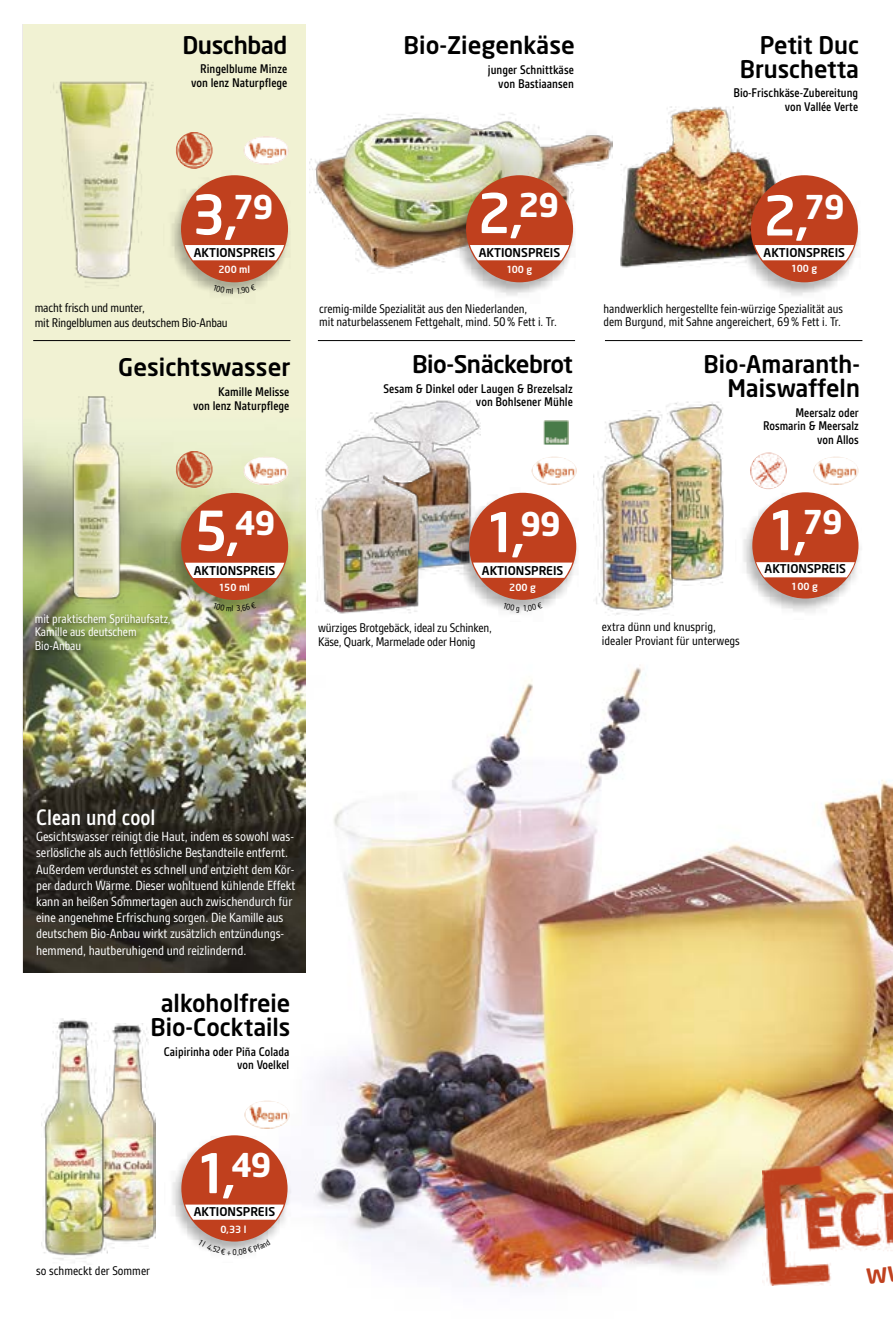
<style>
.page{position:relative;width:893px;height:1319px;background:#fff}
.page>*{position:absolute;margin:0;border:0;box-sizing:border-box;transform-origin:0 0}
.t1{font:500 54px "Neo Sans";color:#fff}
.t2{font:500 24px/24px "Neo Sans";color:#000;text-align:right}
.t3{font:500 24px "Neo Sans";letter-spacing:-.02em;color:#000}
.t4{font:500 24px "Gesta Condensed";color:#fff}
.t5{font:14.25px/16.2px "Gesta Condensed";letter-spacing:-.005em;color:#fff}
.t6{font:13.5px/14.2px "Gesta Condensed";letter-spacing:-.005em;color:#000}
.t7{font:500 13.5px/13.5px "Gesta Condensed";color:#000;text-align:right}
.t8{font:13.5px/13.5px "Gesta Condensed";letter-spacing:-.005em;color:#fff}
.t9{font:500 12px "Neo Sans";color:#000}
.t10{font:500 9.75px "Neo Sans";letter-spacing:-.04em;color:#fff}
.t11{font:9px "Gesta Condensed";color:#000}
</style>
<div class="page">
<img style="left:256px;top:650px;width:637px;height:638px">
<img style="left:23px;top:24px;width:282px;height:947px">
<hr style="left:318px;top:340px;width:257px;height:1px;background:#000">
<hr style="left:605px;top:340px;width:257px;height:1px;background:#000">
<hr style="left:33px;top:340px;width:257px;height:1px;background:#000">
<img style="left:27px;top:606px;width:265px;height:68px">
<img style="left:743px;top:489px;width:117px;height:123px">
<div style="left:752px;top:492px;width:106px;height:106px;background:#c0401e;border-radius:50%"></div>
<svg style="left:756px;top:562px;width:99px;height:15px"></svg>
<img style="left:172px;top:1130px;width:124px;height:132px">
<div style="left:181px;top:1135px;width:107px;height:106px;background:#c0401e;border-radius:50%"></div>
<svg style="left:185px;top:1204px;width:99px;height:15px"></svg>
<img style="left:164px;top:170px;width:133px;height:134px">
<div style="left:181px;top:175px;width:107px;height:107px;background:#c0401e;border-radius:50%"></div>
<svg style="left:185px;top:245px;width:99px;height:15px"></svg>
<img style="left:309px;top:113px;width:300px;height:160px">
<img style="left:164px;top:488px;width:133px;height:133px">
<div style="left:181px;top:493px;width:107px;height:107px;background:#c0401e;border-radius:50%"></div>
<svg style="left:185px;top:562px;width:99px;height:16px;background:#f5ede8"></svg>
<img style="left:449px;top:170px;width:133px;height:126px">
<div style="left:466px;top:175px;width:107px;height:107px;background:#c0401e;border-radius:50%"></div>
<svg style="left:470px;top:245px;width:99px;height:15px"></svg>
<img style="left:50px;top:77px;width:108px;height:211px">
<img style="left:56px;top:390px;width:84px;height:225px">
<img style="left:244px;top:456px;width:45px;height:29px">
<img style="left:176px;top:451px;width:36px;height:36px">
<img style="left:813px;top:456px;width:45px;height:29px">
<img style="left:750px;top:452px;width:37px;height:37px">
<img style="left:666px;top:401px;width:58px;height:184px">
<img style="left:595px;top:410px;width:81px;height:205px">
<img style="left:609px;top:106px;width:167px;height:162px">
<img style="left:734px;top:170px;width:126px;height:126px">
<div style="left:751px;top:175px;width:107px;height:107px;background:#c0401e;border-radius:50%"></div>
<svg style="left:755px;top:245px;width:99px;height:15px"></svg>
<img style="left:245px;top:1100px;width:45px;height:28px">
<img style="left:108px;top:1023px;width:48px;height:225px">
<img style="left:43px;top:1018px;width:65px;height:245px">
<div style="left:244px;top:136px;width:45px;height:29px;background:#f2e5d4;border-radius:50%"></div>
<img style="left:244px;top:136px;width:45px;height:28px">
<img style="left:176px;top:132px;width:36px;height:37px">
<img style="left:762px;top:1140px;width:131px;height:145px">
<img style="left:544px;top:420px;width:24px;height:25px">
<img style="left:532px;top:456px;width:45px;height:29px">
<img style="left:370px;top:400px;width:110px;height:174px">
<img style="left:452px;top:488px;width:126px;height:126px">
<div style="left:469px;top:492px;width:107px;height:107px;background:#c0401e;border-radius:50%"></div>
<svg style="left:473px;top:562px;width:99px;height:15px"></svg>
<img style="left:315px;top:427px;width:118px;height:187px">
<svg style="left:198px;top:1238px;width:33px;height:16px"></svg>
<svg style="left:238px;top:1238px;width:32px;height:17px"></svg>
<svg style="left:213px;top:284px;width:43px;height:10px"></svg>
<svg style="left:213px;top:602px;width:43px;height:10px"></svg>
<svg style="left:866px;top:1266px;width:21px;height:17px"></svg>
<svg style="left:503px;top:602px;width:40px;height:10px"></svg>
<p class="t3" style="left:182px;top:30px;width:106px">Duschbad</p>
<p class="t7" style="left:191px;top:62px;width:98px">Ringelblume Minze von lenz Naturpflege</p>
<p class="t2" style="left:404px;top:33px;width:173px">Bio-Ziegenkäse</p>
<p class="t7" style="left:488px;top:63px;width:87px">junger Schnittkäse von Bastiaansen</p>
<p class="t2" style="left:740px;top:32px;width:121px">Petit Duc<br>Bruschetta</p>
<p class="t7" style="left:733px;top:86px;width:126px">Bio-Frischkäse-Zubereitung von Vallée Verte</p>
<p class="t1" style="left:192px;top:180px;width:83px">3,<sup>79</sup></p>
<p class="t9" style="left:194px;top:245px;width:83px">AKTIONSPREIS</p>
<p class="t1" style="left:477px;top:179px;width:83px">2,<sup>29</sup></p>
<p class="t9" style="left:479px;top:245px;width:83px">AKTIONSPREIS</p>
<p class="t1" style="left:763px;top:181px;width:83px">2,<sup>79</sup></p>
<p class="t9" style="left:764px;top:245px;width:83px">AKTIONSPREIS</p>
<p class="t10" style="left:218px;top:263px;width:33px">200 ml</p>
<p class="t10" style="left:506px;top:263px;width:27px">100 g</p>
<p class="t10" style="left:791px;top:262px;width:27px">100 g</p>
<p class="t6" style="left:35px;top:301px;width:194px">macht frisch und munter,<br>mit Ringelblumen aus deutschem Bio-Anbau</p>
<p class="t6" style="left:319px;top:301px;width:239px;line-height:13.5px">cremig-milde Spezialität aus den Niederlanden,<br>mit naturbelassenem Fettgehalt, mind. 50% Fett i. Tr.</p>
<p class="t6" style="left:603px;top:301px;width:241px;line-height:13.5px">handwerklich hergestellte fein-würzige Spezialität aus dem Burgund, mit Sahne angereichert, 69% Fett i. Tr.</p>
<p class="t2" style="left:118px;top:355px;width:174px">Gesichtswasser</p>
<p class="t7" style="left:193px;top:385px;width:98px">Kamille Melisse<br>von lenz Naturpflege</p>
<p class="t3" style="left:412px;top:348px;width:162px">Bio-Snäckebrot</p>
<p class="t7" style="left:384px;top:381px;width:191px">Sesam &amp; Dinkel oder Laugen &amp; Brezelsalz von Bohlsener Mühle</p>
<p class="t2" style="left:704px;top:351px;width:158px">Bio-Amaranth-<br>Maiswaffeln</p>
<p class="t7" style="left:763px;top:405px;width:97px">Meersalz oder<br>Rosmarin &amp; Meersalz von Allos</p>
<p class="t1" style="left:194px;top:496px;width:83px">5,<sup>49</sup></p>
<p class="t9" style="left:194px;top:562px;width:83px">AKTIONSPREIS</p>
<p class="t1" style="left:484px;top:498px;width:78px">1,<sup>99</sup></p>
<p class="t9" style="left:482px;top:562px;width:83px">AKTIONSPREIS</p>
<p class="t1" style="left:766px;top:496px;width:78px">1,<sup>79</sup></p>
<p class="t9" style="left:765px;top:561px;width:83px">AKTIONSPREIS</p>
<p class="t10" style="left:219px;top:581px;width:33px">150 ml</p>
<p class="t10" style="left:509px;top:580px;width:28px">200 g</p>
<p class="t10" style="left:791px;top:580px;width:28px">100 g</p>
<p class="t8" style="left:35px;top:611px;width:137px">mit praktischem Sprühaufsatz,<br>Kamille aus deutschem<br>Bio-Anbau</p>
<p class="t6" style="left:318px;top:620px;width:175px">würziges Brotgebäck, ideal zu Schinken,<br>Käse, Quark, Marmelade oder Honig</p>
<p class="t6" style="left:602px;top:619px;width:140px">extra dünn und knusprig, idealer Proviant für unterwegs</p>
<p class="t4" style="left:36px;top:804px;width:121px">Clean und cool</p>
<p class="t5" style="left:36px;top:828px;width:261px">Gesichtswasser reinigt die Haut, indem es sowohl was&shy;serlösliche als auch fettlösliche Bestandteile entfernt.<br>Außerdem verdunstet es schnell und entzieht dem Kör&shy;per dadurch Wärme. Dieser wohltuend kühlende Effekt kann an heißen Sommertagen auch zwischendurch für eine angenehme Erfrischung sorgen. Die Kamille aus deutschem Bio-Anbau wirkt zusätzlich entzündungs&shy;hemmend, hautberuhigend und reizlindernd.</p>
<p class="t2" style="left:150px;top:990px;width:141px;text-align:center">alkoholfreie<br>Bio-Cocktails</p>
<p class="t7" style="left:164px;top:1044px;width:127px">Caipirinha oder Piña Colada von Voelkel</p>
<p class="t1" style="left:195px;top:1138px;width:78px">1,<sup>49</sup></p>
<p class="t9" style="left:194px;top:1203px;width:83px">AKTIONSPREIS</p>
<p class="t10" style="left:220px;top:1222px;width:28px">0,33 l</p>
<p class="t6" style="left:36px;top:1262px;width:115px">so schmeckt der Sommer</p>
<p class="t11" style="left:233px;top:1247px;width:6px">0</p>
</div>
